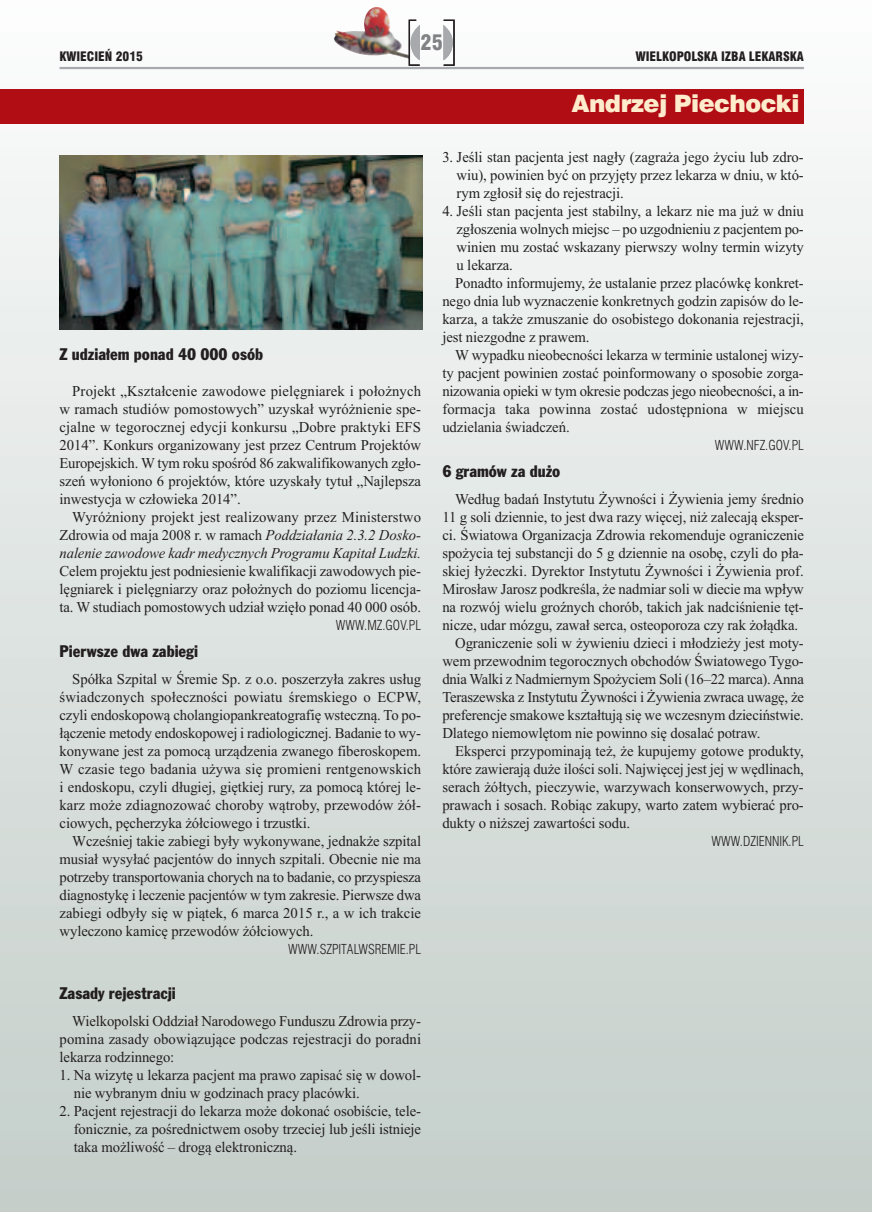
<style>
.page{position:relative;width:872px;height:1212px;background:#fff}
.page>*{position:absolute;margin:0;border:0;box-sizing:border-box;transform-origin:0 0}
.t1{font:24px "Swis 721 Blk EU";letter-spacing:-.02em;color:#feeccd}
.t2{font:21px "Swis 721 Blk Cn EU";color:#808285}
.t3{font:16.5px "Frank Goth Cn EU";color:#231f20}
.t4{font:15px/18px "Times New Roman";letter-spacing:-.005em;color:#231f20;text-align:justify}
.t5{font:13.5px "Swis 721 Lt Cn EU";color:#231f20}
.t6{font:12.75px "Swis 721 Blk Cn EU";color:#231f20}
.s1{font-style:italic}
</style>
<div class="page">
<div style="left:0;top:0;width:872px;height:1212px;background:linear-gradient(to bottom,#fbfcfc,#c3cdc9)"></div>
<img style="left:334px;top:7px;width:75px;height:52px">
<hr style="left:60px;top:67px;width:744px;height:2px;background:#a8a9ad">
<div style="left:443px;top:20px;width:12px;height:46px;border:1px solid #231f20"></div>
<svg style="left:443px;top:25px;width:10px;height:35px"></svg>
<svg style="left:408px;top:19px;width:13px;height:48px"></svg>
<div style="left:0;top:89px;width:804px;height:34px;background:#b00d15"></div>
<img style="left:60px;top:155px;width:363px;height:175px">
<h2 class="t2" style="left:420px;top:30px;width:24px">25</h2>
<p class="t6" style="left:60px;top:48px;width:85px">KWIECIEŃ 2015</p>
<p class="t6" style="left:635px;top:48px;width:170px">WIELKOPOLSKA IZBA LEKARSKA</p>
<p class="t3" style="left:60px;top:343px;width:205px">Z udziałem ponad 40 000 osób</p>
<p class="t4" style="left:60px;top:382px;width:363px;text-indent:13px">Projekt „Kształcenie zawodowe pielęgniarek i położnych w ramach studiów pomostowych” uzyskał wyróżnienie spe&shy;cjalne w tegorocznej edycji konkursu „Dobre praktyki EFS 2014”. Konkurs organizowany jest przez Centrum Projektów Europejskich. W tym roku spośród 86 zakwalifikowanych zgło&shy;szeń wyłoniono 6 projektów, które uzyskały tytuł „Najlepsza inwestycja w człowieka 2014”.</p>
<p class="t4" style="left:60px;top:508px;width:363px;text-indent:13px">Wyróżniony projekt jest realizowany przez Ministerstwo Zdrowia od maja 2008 r. w ramach <span class="s1">Poddziałania 2.3.2 Dosko&shy;nalenie zawodowe kadr medycznych Programu Kapitał Ludzki.</span></p>
<p class="t4" style="left:60px;top:562px;width:363px">Celem projektu jest podniesienie kwalifikacji zawodowych pie&shy;lęgniarek i pielęgniarzy oraz położnych do poziomu licencja&shy;ta. W studiach pomostowych udział wzięło ponad 40 000 osób.</p>
<p class="t5" style="left:336px;top:617px;width:87px">WWW.MZ.GOV.PL</p>
<p class="t3" style="left:60px;top:640px;width:140px">Pierwsze dwa zabiegi</p>
<p class="t4" style="left:60px;top:670px;width:363px;text-indent:13px">Spółka Szpital w Śremie Sp. z o.o. poszerzyła zakres usług świadczonych społeczności powiatu śremskiego o ECPW, czyli endoskopową cholangiopankreatografię wsteczną. To po&shy;łączenie metody endoskopowej i radiologicznej. Badanie to wy&shy;konywane jest za pomocą urządzenia zwanego fiberoskopem.<br>W czasie tego badania używa się promieni rentgenowskich i endoskopu, czyli długiej, giętkiej rury, za pomocą której le&shy;karz może zdiagnozować choroby wątroby, przewodów żół&shy;ciowych, pęcherzyka żółciowego i trzustki.</p>
<p class="t4" style="left:60px;top:832px;width:363px;text-indent:13px">Wcześniej takie zabiegi były wykonywane, jednakże szpital musiał wysyłać pacjentów do innych szpitali. Obecnie nie ma potrzeby transportowania chorych na to badanie, co przyspiesza diagnostykę i leczenie pacjentów w tym zakresie. Pierwsze dwa zabiegi odbyły się w piątek, 6 marca 2015 r., a w ich trakcie wyleczono kamicę przewodów żółciowych.</p>
<p class="t5" style="left:288px;top:941px;width:134px">WWW.SZPITALWSREMIE.PL</p>
<p class="t3" style="left:60px;top:982px;width:118px">Zasady rejestracji</p>
<p class="t4" style="left:60px;top:1012px;width:363px;text-indent:13px">Wielkopolski Oddział Narodowego Funduszu Zdrowia przy&shy;pomina zasady obowiązujące podczas rejestracji do poradni lekarza rodzinnego:</p>
<p class="t4" style="left:74px;top:1066px;width:349px;text-indent:-14px">1. Na wizytę u lekarza pacjent ma prawo zapisać się w dowol&shy;nie wybranym dniu w godzinach pracy placówki.</p>
<p class="t4" style="left:74px;top:1102px;width:349px;text-indent:-14px">2. Pacjent rejestracji do lekarza może dokonać osobiście, tele&shy;fonicznie, za pośrednictwem osoby trzeciej lub jeśli istnieje taka możliwość – drogą elektroniczną.</p>
<h1 class="t1" style="left:572px;top:89px;width:229px">Andrzej Piechocki</h1>
<p class="t4" style="left:456px;top:148px;width:349px;text-indent:-14px">3. Jeśli stan pacjenta jest nagły (zagraża jego życiu lub zdro&shy;wiu), powinien być on przyjęty przez lekarza w dniu, w któ&shy;rym zgłosił się do rejestracji.</p>
<p class="t4" style="left:442px;top:202px;width:363px">4. Jeśli stan pacjenta jest stabilny, a lekarz nie ma już w dniu</p>
<p class="t4" style="left:456px;top:220px;width:349px">zgłoszenia wolnych miejsc – po uzgodnieniu z pacjentem po-</p>
<p class="t4" style="left:456px;top:238px;width:349px">winien mu zostać wskazany pierwszy wolny termin wizyty</p>
<p class="t4" style="left:456px;top:256px;width:58px">u lekarza.</p>
<p class="t4" style="left:455px;top:274px;width:350px">Ponadto informujemy, że ustalanie przez placówkę konkret-</p>
<p class="t4" style="left:442px;top:292px;width:363px">nego dnia lub wyznaczenie konkretnych godzin zapisów do le-</p>
<p class="t4" style="left:442px;top:310px;width:363px">karza, a także zmuszanie do osobistego dokonania rejestracji,</p>
<p class="t4" style="left:442px;top:328px;width:149px">jest niezgodne z prawem.</p>
<p class="t4" style="left:455px;top:346px;width:350px">W wypadku nieobecności lekarza w terminie ustalonej wizy-</p>
<p class="t4" style="left:442px;top:364px;width:363px">ty pacjent powinien zostać poinformowany o sposobie zorga-</p>
<p class="t4" style="left:442px;top:382px;width:363px">nizowania opieki w tym okresie podczas jego nieobecności, a in-</p>
<p class="t4" style="left:442px;top:400px;width:363px">formacja taka powinna zostać udostępniona w miejscu</p>
<p class="t4" style="left:442px;top:418px;width:129px">udzielania świadczeń.</p>
<p class="t5" style="left:715px;top:437px;width:90px">WWW.NFZ.GOV.PL</p>
<p class="t3" style="left:442px;top:460px;width:119px">6 gramów za dużo</p>
<p class="t4" style="left:455px;top:490px;width:350px">Według badań Instytutu Żywności i Żywienia jemy średnio</p>
<p class="t4" style="left:442px;top:508px;width:363px">11 g soli dziennie, to jest dwa razy więcej, niż zalecają eksper-</p>
<p class="t4" style="left:442px;top:526px;width:363px">ci. Światowa Organizacja Zdrowia rekomenduje ograniczenie</p>
<p class="t4" style="left:442px;top:544px;width:363px">spożycia tej substancji do 5 g dziennie na osobę, czyli do pła-</p>
<p class="t4" style="left:442px;top:562px;width:363px">skiej łyżeczki. Dyrektor Instytutu Żywności i Żywienia prof.</p>
<p class="t4" style="left:442px;top:580px;width:363px">Mirosław Jarosz podkreśla, że nadmiar soli w diecie ma wpływ</p>
<p class="t4" style="left:442px;top:598px;width:363px">na rozwój wielu groźnych chorób, takich jak nadciśnienie tęt-</p>
<p class="t4" style="left:442px;top:616px;width:357px">nicze, udar mózgu, zawał serca, osteoporoza czy rak żołądka.</p>
<p class="t4" style="left:455px;top:634px;width:350px">Ograniczenie soli w żywieniu dzieci i młodzieży jest moty-</p>
<p class="t4" style="left:442px;top:652px;width:363px">wem przewodnim tegorocznych obchodów Światowego Tygo-</p>
<p class="t4" style="left:442px;top:670px;width:363px">dnia Walki z Nadmiernym Spożyciem Soli (16–22 marca).Anna</p>
<p class="t4" style="left:442px;top:688px;width:363px">Teraszewska z Instytutu Żywności i Żywienia zwraca uwagę, że</p>
<p class="t4" style="left:442px;top:706px;width:363px">preferencje smakowe kształtują się we wczesnym dzieciństwie.</p>
<p class="t4" style="left:442px;top:724px;width:320px">Dlatego niemowlętom nie powinno się dosalać potraw.</p>
<p class="t4" style="left:455px;top:742px;width:350px">Eksperci przypominają też, że kupujemy gotowe produkty,</p>
<p class="t4" style="left:442px;top:760px;width:363px">które zawierają duże ilości soli. Najwięcej jest jej w wędlinach,</p>
<p class="t4" style="left:442px;top:778px;width:363px">serach żółtych, pieczywie, warzywach konserwowych, przy-</p>
<p class="t4" style="left:442px;top:796px;width:363px">prawach i sosach. Robiąc zakupy, warto zatem wybierać pro-</p>
<p class="t4" style="left:442px;top:814px;width:189px">dukty o niższej zawartości sodu.</p>
<p class="t5" style="left:711px;top:833px;width:94px">WWW.DZIENNIK.PL</p>
</div>
